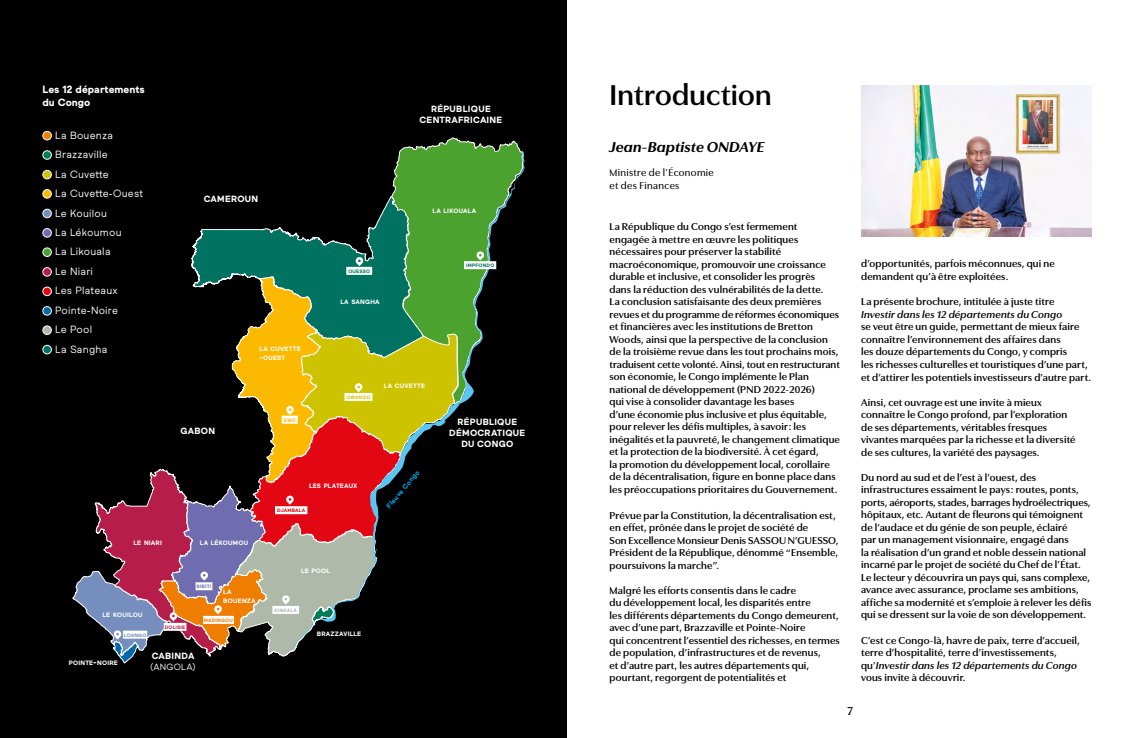
<style>
.page{position:relative;width:1134px;height:738px;background:#fff}
.page>*{position:absolute;margin:0;border:0;box-sizing:border-box;transform-origin:0 0}
.t1{font:600 30px "Utile Display";letter-spacing:.01em;color:#000}
.t2{font:italic 700 15px "Utile Display";letter-spacing:.01em;color:#000}
.t3{font:700 12px "Utile Display";color:#000}
.t4{font:600 10.5px/12.5px "Utile Display";letter-spacing:.015em;color:#000}
.t5{font:10.5px/19.4px "Maax Raw";letter-spacing:.02em;color:#fff}
.t6{font:italic 600 10.5px "Utile Display";letter-spacing:.02em;color:#000}
.t7{font:500 10.5px/12.5px "Utile Display";letter-spacing:.03em;color:#000}
.t8{font:700 10.5px/13px "Maax Raw";color:#fff}
.t9{font:700 9px/11px "Maax Raw";letter-spacing:.03em;color:#fff;text-align:center}
.t10{font:9px "Maax Raw";letter-spacing:.025em;color:#fff}
.t11{font:700 7px "Maax Raw";color:#009fe3}
.t12{font:700 6.3px/9px "Maax Raw";letter-spacing:.03em;color:#fff}
.t13{font:700 4.9px "Maax Raw";letter-spacing:.04em;color:#007262}
.t14{font:700 4.9px "Maax Raw";letter-spacing:.04em;color:#ef7d00}
.t15{font:700 4.9px "Maax Raw";letter-spacing:.035em;color:#e30613}
.t16{font:700 4.9px "Maax Raw";letter-spacing:.04em;color:#b71d4a}
.t17{font:700 4.9px "Maax Raw";letter-spacing:.045em;color:#afb9aa}
.t18{font:700 4.9px "Maax Raw";letter-spacing:.04em;color:#706cb0}
.t19{font:700 4.9px "Maax Raw";letter-spacing:.035em;color:#cdc300}
.t20{font:700 4.9px "Maax Raw";letter-spacing:.035em;color:#758ebe}
.t21{font:700 4.9px "Maax Raw";color:#fbba00}
.s1{font-size:9px}
.s2{font-style:italic}
</style>
<div class="page">
<div style="left:0;top:0;width:567px;height:737px;background:#000"></div>
<div style="left:43px;top:131px;width:8px;height:9px;background:#ef7d00;border-radius:50%"></div>
<div style="left:43px;top:131px;width:9px;height:9px;border:1px solid #fff;border-radius:50%"></div>
<div style="left:43px;top:151px;width:8px;height:8px;background:#007c57;border-radius:50%"></div>
<div style="left:43px;top:150px;width:9px;height:9px;border:1px solid #fff;border-radius:50%"></div>
<div style="left:43px;top:170px;width:8px;height:9px;background:#cdc300;border-radius:50%"></div>
<div style="left:43px;top:170px;width:9px;height:9px;border:1px solid #fff;border-radius:50%"></div>
<div style="left:43px;top:189px;width:8px;height:9px;background:#fbba00;border-radius:50%"></div>
<div style="left:43px;top:189px;width:9px;height:9px;border:1px solid #fff;border-radius:50%"></div>
<div style="left:43px;top:209px;width:8px;height:8px;background:#758ebe;border-radius:50%"></div>
<div style="left:43px;top:209px;width:9px;height:9px;border:1px solid #fff;border-radius:50%"></div>
<div style="left:43px;top:228px;width:8px;height:9px;background:#706cb0;border-radius:50%"></div>
<div style="left:43px;top:228px;width:9px;height:9px;border:1px solid #fff;border-radius:50%"></div>
<div style="left:43px;top:248px;width:8px;height:8px;background:#4ca22f;border-radius:50%"></div>
<div style="left:43px;top:247px;width:9px;height:9px;border:1px solid #fff;border-radius:50%"></div>
<div style="left:43px;top:267px;width:8px;height:9px;background:#b71d4a;border-radius:50%"></div>
<div style="left:43px;top:267px;width:9px;height:9px;border:1px solid #fff;border-radius:50%"></div>
<div style="left:43px;top:287px;width:8px;height:8px;background:#e30613;border-radius:50%"></div>
<div style="left:43px;top:286px;width:9px;height:10px;border:1px solid #fff;border-radius:50%"></div>
<div style="left:43px;top:306px;width:8px;height:9px;background:#0069a9;border-radius:50%"></div>
<div style="left:43px;top:306px;width:9px;height:9px;border:1px solid #fff;border-radius:50%"></div>
<div style="left:43px;top:325px;width:8px;height:9px;background:#afb9aa;border-radius:50%"></div>
<div style="left:43px;top:325px;width:9px;height:9px;border:1px solid #fff;border-radius:50%"></div>
<div style="left:43px;top:345px;width:8px;height:8px;background:#007262;border-radius:50%"></div>
<div style="left:43px;top:345px;width:9px;height:9px;border:1px solid #fff;border-radius:50%"></div>
<svg style="left:400px;top:137px;width:121px;height:13px"></svg>
<svg style="left:191px;top:227px;width:102px;height:49px;background:#0c6e60"></svg>
<svg style="left:293px;top:150px;width:232px;height:255px"></svg>
<div style="left:346px;top:266px;width:26px;height:8px;background:#fff"></div>
<div style="left:464px;top:261px;width:32px;height:8px;background:#fff"></div>
<svg style="left:355px;top:256px;width:8px;height:10px"></svg>
<svg style="left:476px;top:251px;width:8px;height:9px"></svg>
<svg style="left:72px;top:276px;width:387px;height:387px"></svg>
<img style="left:861px;top:85px;width:230px;height:151px">
<p class="t8" style="left:43px;top:83px;width:104px">Les 12 départements du Congo</p>
<p class="t5" style="left:55px;top:125px;width:90px">La Bouenza<br>Brazzaville<br>La Cuvette<br>La Cuvette-Ouest<br>Le Kouilou<br>La Lékoumou<br>La Likouala<br>Le Niari<br>Les Plateaux<br>Pointe-Noire<br>Le Pool<br>La Sangha</p>
<p class="t12" style="left:134px;top:537px;width:30px">LE NIARI</p>
<p class="t12" style="left:103px;top:609px;width:41px">LE KOUILOU</p>
<p class="t9" style="left:204px;top:193px;width:56px">CAMEROUN</p>
<p class="t12" style="left:260px;top:344px;width:43px">LA CUVETTE <span class="s1">-</span>OUEST</p>
<p class="t9" style="left:181px;top:424px;width:36px">GABON</p>
<p class="t21" style="left:284px;top:416px;width:14px">EWO</p>
<p class="t9" style="left:419px;top:103px;width:84px">RÉPUBLIQUE<br>CENTRAFRICAINE</p>
<p class="t12" style="left:433px;top:206px;width:45px">LA LIKOUALA</p>
<p class="t13" style="left:348px;top:268px;width:23px">OUESSO</p>
<p class="t12" style="left:340px;top:297px;width:41px">LA SANGHA</p>
<p class="t13" style="left:466px;top:262px;width:30px">IMPFONDO</p>
<p class="t19" style="left:347px;top:394px;width:25px">OWANDO</p>
<p class="t12" style="left:384px;top:381px;width:43px">LA CUVETTE</p>
<p class="t9" style="left:449px;top:415px;width:78px">RÉPUBLIQUE<br>DÉMOCRATIQUE<br>DU CONGO</p>
<p class="t12" style="left:200px;top:537px;width:50px">LA LÉKOUMOU</p>
<p class="t18" style="left:196px;top:583px;width:16px">SIBITI</p>
<p class="t12" style="left:223px;top:586px;width:34px">LA<br>BOUENZA</p>
<p class="t14" style="left:204px;top:616px;width:30px">MADINGOU</p>
<p class="t12" style="left:309px;top:480px;width:50px">LES PLATEAUX</p>
<p class="t15" style="left:277px;top:507px;width:30px">DJAMBALA</p>
<p class="t12" style="left:301px;top:566px;width:30px">LE POOL</p>
<p class="t17" style="left:274px;top:606px;width:24px">KINKALA</p>
<p class="t11" style="left:385px;top:504px;width:49px;rotate:-50deg">Fleuve Congo</p>
<p class="t20" style="left:124px;top:631px;width:24px">LOANGO</p>
<p class="t16" style="left:165px;top:623px;width:22px">DOLISIE</p>
<p class="t12" style="left:69px;top:658px;width:51px">POINTE<span class="s1">-</span>NOIRE</p>
<p class="t9" style="left:152px;top:649px;width:44px">CABINDA</p>
<p class="t10" style="left:150px;top:660px;width:47px">(ANGOLA)</p>
<p class="t12" style="left:317px;top:628px;width:46px">BRAZZAVILLE</p>
<h1 class="t1" style="left:609px;top:72px;width:164px">Introduction</h1>
<h2 class="t2" style="left:609px;top:135px;width:156px">Jean-Baptiste ONDAYE</h2>
<p class="t7" style="left:609px;top:165px;width:106px">Ministre de l’Économie et des Finances</p>
<p class="t4" style="left:609px;top:219px;width:232px">La République du Congo s’est fermement engagée à mettre en œuvre les politiques nécessaires pour préserver la stabilité macroéconomique, promouvoir une croissance durable et inclusive, et consolider les progrès<br>dans la réduction des vulnérabilités de la dette.<br>La conclusion satisfaisante des deux premières revues et du programme de réformes économiques et financières avec les institutions de Bretton Woods, ainsi que la perspective de la conclusion de la troisième revue dans les tout prochains mois, traduisent cette volonté. Ainsi, tout en restructurant son économie, le Congo implémente le Plan national de développement (PND 2022-2026)<br>qui vise à consolider davantage les bases<br>d’une économie plus inclusive et plus équitable, pour relever les défis multiples, à savoir : les inégalités et la pauvreté, le changement climatique et la protection de la biodiversité. À cet égard,<br>la promotion du développement local, corollaire de la décentralisation, figure en bonne place dans les préoccupations prioritaires du Gouvernement.</p>
<p class="t4" style="left:609px;top:507px;width:231px">Prévue par la Constitution, la décentralisation est, en effet, prônée dans le projet de société de<br>Son Excellence Monsieur Denis SASSOU N’GUESSO, Président de la République, dénommé “Ensemble, poursuivons la marche”.</p>
<p class="t4" style="left:609px;top:582px;width:232px">Malgré les efforts consentis dans le cadre<br>du développement local, les disparités entre<br>les différents départements du Congo demeurent, avec d’une part, Brazzaville et Pointe-Noire<br>qui concentrent l’essentiel des richesses, en termes de population, d’infrastructures et de revenus,<br>et d’autre part, les autres départements qui, pourtant, regorgent de potentialités et</p>
<p class="t4" style="left:861px;top:256px;width:195px">d’opportunités, parfois méconnues, qui ne demandent qu’à être exploitées.</p>
<p class="t4" style="left:861px;top:294px;width:195px">La présente brochure, intitulée à juste titre</p>
<p class="t6" style="left:861px;top:306px;width:203px">Investir dans les 12 départements du Congo</p>
<p class="t4" style="left:861px;top:319px;width:231px">se veut être un guide, permettant de mieux faire connaître l’environnement des affaires dans<br>les douze départements du Congo, y compris<br>les richesses culturelles et touristiques d’une part, et d’attirer les potentiels investisseurs d’autre part.</p>
<p class="t4" style="left:861px;top:394px;width:216px">Ainsi, cet ouvrage est une invite à mieux connaître le Congo profond, par l’exploration de ses départements, véritables fresques vivantes marquées par la richesse et la diversité de ses cultures, la variété des paysages.</p>
<p class="t4" style="left:861px;top:469px;width:232px">Du nord au sud et de l’est à l’ouest, des infrastructures essaiment le pays : routes, ponts, ports, aéroports, stades, barrages hydroélectriques, hôpitaux, etc. Autant de fleurons qui témoignent de l’audace et du génie de son peuple, éclairé<br>par un management visionnaire, engagé dans<br>la réalisation d’un grand et noble dessein national incarné par le projet de société du Chef de l’État.<br>Le lecteur y découvrira un pays qui, sans complexe, avance avec assurance, proclame ses ambitions, affiche sa modernité et s’emploie à relever les défis qui se dressent sur la voie de son développement.</p>
<p class="t4" style="left:861px;top:632px;width:220px">C’est ce Congo-là, havre de paix, terre d’accueil, terre d’hospitalité, terre d’investissements, qu’<span class="s2">Investir dans les 12 départements du Congo </span>vous invite à découvrir.</p>
<p class="t3" style="left:848px;top:701px;width:7px">7</p>
</div>
